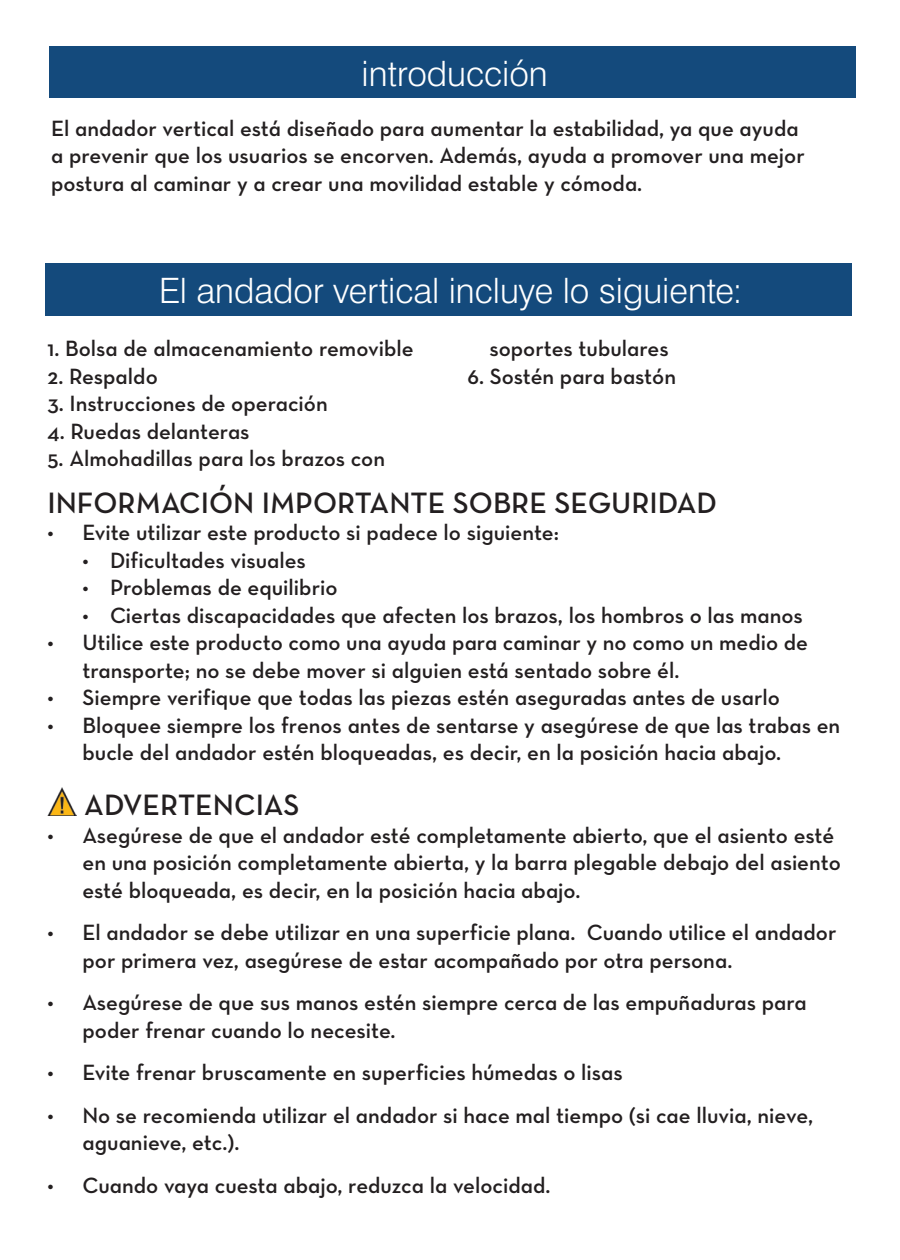
<style>
.page{position:relative;width:900px;height:1260px;background:#fff}
.page>*{position:absolute;margin:0;border:0;box-sizing:border-box;transform-origin:0 0}
.t1{font:300 35px "Swiss 721 BT";color:#fff}
.t2{font:30px "Neutraface Text Demi Alt";color:#231f20}
.t3{font:22.5px/27.5px "Neutraface Text Demi Alt";color:#231f20}
</style>
<div class="page">
<img style="left:48px;top:787px;width:29px;height:28px">
<div style="left:49px;top:46px;width:807px;height:52px;background:#144a7c"></div>
<div style="left:45px;top:263px;width:807px;height:52px;background:#144a7c"></div>
<p class="t1" style="left:362px;top:53px;width:188px">introducción</p>
<p class="t3" style="left:51px;top:114px;width:755px">El andador vertical está diseñado para aumentar la estabilidad, ya que ayuda a prevenir que los usuarios se encorven. Además, ayuda a promover una mejor postura al caminar y a crear una movilidad estable y cómoda.</p>
<p class="t1" style="left:159px;top:269px;width:585px">El andador vertical incluye lo siguiente:</p>
<p class="t3" style="left:48px;top:334px;width:368px">1. Bolsa de almacenamiento removible</p>
<p class="t3" style="left:48px;top:362px;width:112px">2. Respaldo</p>
<p class="t3" style="left:48px;top:389px;width:282px">3. Instrucciones de operación</p>
<p class="t3" style="left:48px;top:417px;width:204px">4. Ruedas delanteras</p>
<p class="t3" style="left:48px;top:444px;width:339px">5. Almohadillas para los brazos con</p>
<p class="t3" style="left:489px;top:334px;width:181px">soportes tubulares</p>
<p class="t3" style="left:468px;top:362px;width:210px">6. Sostén para bastón</p>
<p class="t2" style="left:48px;top:484px;width:671px">INFORMACIÓN IMPORTANTE SOBRE SEGURIDAD</p>
<p class="t3" style="left:48px;top:519px;width:513px">• Evite utilizar este producto si padece lo siguiente:</p>
<p class="t3" style="left:83px;top:546px;width:225px">• Dificultades visuales</p>
<p class="t3" style="left:83px;top:574px;width:256px">• Problemas de equilibrio</p>
<p class="t3" style="left:83px;top:601px;width:722px">• Ciertas discapacidades que afecten los brazos, los hombros o las manos</p>
<p class="t3" style="left:82px;top:629px;width:727px;text-indent:-35px">• Utilice este producto como una ayuda para caminar y no como un medio de transporte; no se debe mover si alguien está sentado sobre él.</p>
<p class="t3" style="left:48px;top:684px;width:734px">• Siempre verifique que todas las piezas estén aseguradas antes de usarlo</p>
<p class="t3" style="left:82px;top:711px;width:759px;text-indent:-35px">• Bloquee siempre los frenos antes de sentarse y asegúrese de que las trabas en bucle del andador estén bloqueadas, es decir, en la posición hacia abajo.</p>
<p class="t2" style="left:84px;top:786px;width:217px">ADVERTENCIAS</p>
<p class="t3" style="left:82px;top:821px;width:760px;text-indent:-35px">• Asegúrese de que el andador esté completamente abierto, que el asiento esté en una posición completamente abierta, y la barra plegable debajo del asiento esté bloqueada, es decir, en la posición hacia abajo.</p>
<p class="t3" style="left:82px;top:919px;width:755px;text-indent:-35px">• El andador se debe utilizar en una superficie plana. Cuando utilice el andador por primera vez, asegúrese de estar acompañado por otra persona.</p>
<p class="t3" style="left:82px;top:989px;width:726px;text-indent:-35px">• Asegúrese de que sus manos estén siempre cerca de las empuñaduras para poder frenar cuando lo necesite.</p>
<p class="t3" style="left:48px;top:1059px;width:577px">• Evite frenar bruscamente en superficies húmedas o lisas</p>
<p class="t3" style="left:83px;top:1101px;width:732px;text-indent:-35px">• No se recomienda utilizar el andador si hace mal tiempo (si cae lluvia, nieve, aguanieve, etc.).</p>
<p class="t3" style="left:48px;top:1171px;width:505px">• Cuando vaya cuesta abajo, reduzca la velocidad.</p>
</div>
